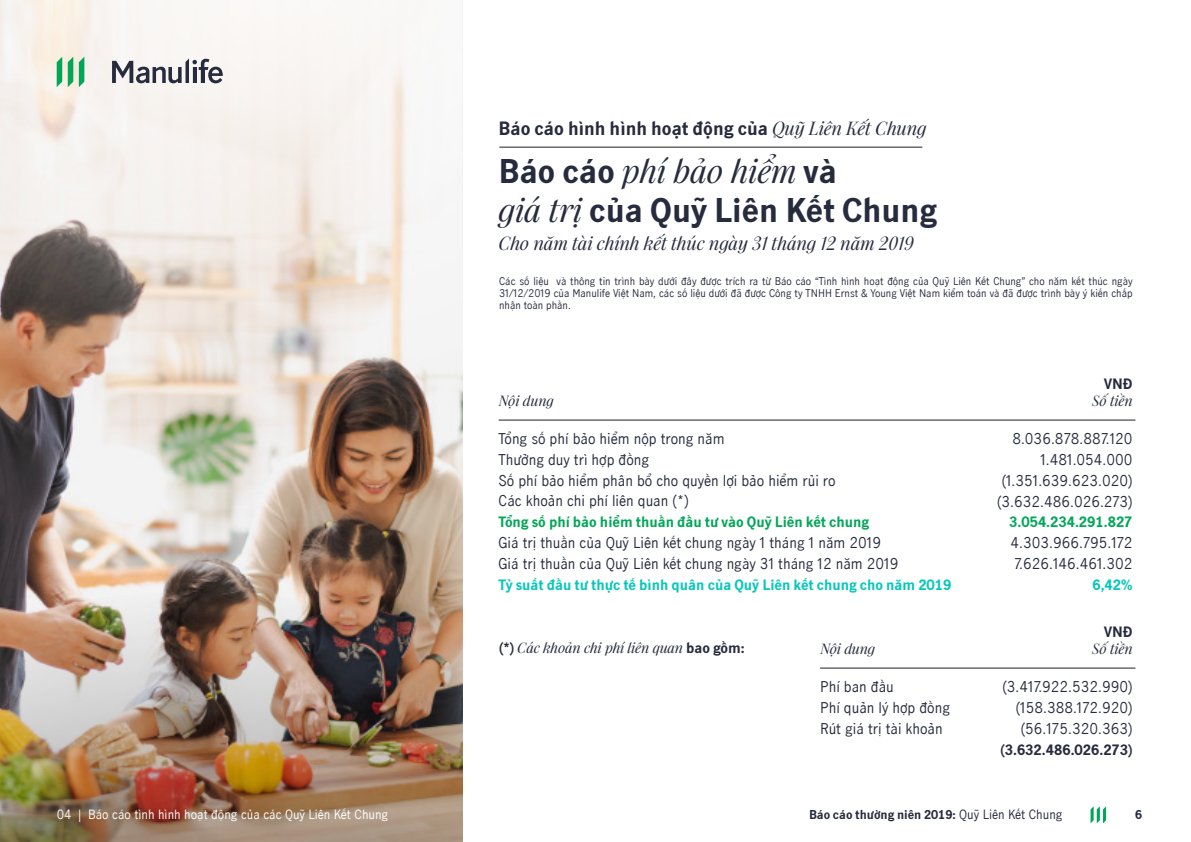
<style>
.page{position:relative;width:1191px;height:842px;background:#fff}
.page>*{position:absolute;margin:0;border:0;box-sizing:border-box;transform-origin:0 0}
.t1{font:700 32px "Manulife JH Sans";color:#272b3e}
.t2{font:italic 32px "Manulife JH Serif";color:#272b3e}
.t3{font:italic 18px "Manulife JH Serif";color:#272b3e}
.t4{font:700 18px "Manulife JH Sans";color:#272b3e}
.t5{font:14px/20.8px "Manulife JH Sans";color:#272b3e}
.t6{font:700 14px "Manulife JH Sans";color:#00a758}
.t7{font:700 14px "Manulife JH Sans";color:#06c7ba}
.t8{font:italic 14px "Manulife JH Serif";color:#272b3e}
.t9{font:700 14px "Manulife JH Sans";color:#272b3e}
.t10{font:12px "Manulife JH Sans";color:#fff}
.t11{font:700 12px "Manulife JH Sans";color:#272b3e}
.t12{font:10px/12px "Manulife JH Sans";color:#282b3e;text-align:justify}
.s1{font-family:"Manulife JH Serif";font-weight:400;font-style:italic}
.s2{font-family:"Manulife JH Sans";font-weight:700;font-style:normal}
.s3{font-weight:400}
</style>
<div class="page">
<img style="left:0;top:420px;width:462px;height:172px">
<svg style="left:0;top:0;width:462px;height:420px"></svg>
<img style="left:0;top:592px;width:462px;height:250px">
<svg style="left:79px;top:57px;width:5px;height:30px"></svg>
<svg style="left:68px;top:57px;width:5px;height:30px"></svg>
<svg style="left:57px;top:57px;width:5px;height:30px"></svg>
<svg style="left:112px;top:59px;width:111px;height:24px"></svg>
<hr style="left:498px;top:420px;width:637px;height:1px;background:#231f20">
<svg style="left:546px;top:146px;width:63px;height:1px"></svg>
<hr style="left:499px;top:147px;width:423px;height:1px;background:#231f20">
<svg style="left:1090px;top:806px;width:16px;height:17px"></svg>
<hr style="left:820px;top:668px;width:315px;height:1px;background:#231f20">
<p class="t4" style="left:498px;top:116px;width:429px">Báo cáo hình hình hoạt động của <span class="s1">Quỹ Liên Kết Chung</span></p>
<h1 class="t2" style="left:498px;top:148px;width:340px"><span class="s2">Báo cáo</span> phí bảo hiểm <span class="s2">và</span></h1>
<h1 class="t1" style="left:498px;top:188px;width:440px"><span class="s1">giá trị</span> của Quỹ Liên Kết Chung</h1>
<p class="t3" style="left:498px;top:230px;width:417px">Cho năm tài chính kết thúc ngày 31 tháng 12 năm 2019</p>
<p class="t12" style="left:499px;top:275px;width:635px">Các số liệu và thông tin trình bày dưới đây được trích ra từ Báo cáo “Tình hình hoạt động của Quỹ Liên Kết Chung” cho năm kết thúc ngày 31/12/2019 của Manulife Việt Nam, các số liệu dưới đã được Công ty TNHH Ernst &amp; Young Việt Nam kiểm toán và đã được trình bày ý kiến chấp nhận toàn phần.</p>
<p class="t9" style="left:1104px;top:374px;width:30px">VNĐ</p>
<p class="t8" style="left:498px;top:390px;width:57px">Nội dung</p>
<p class="t8" style="left:1092px;top:390px;width:42px">Số tiền</p>
<p class="t5" style="left:498px;top:428px;width:338px">Tổng số phí bảo hiểm nộp trong năm<br>Thưởng duy trì hợp đồng<br>Số phí bảo hiểm phân bổ cho quyền lợi bảo hiểm rủi ro Các khoản chi phí liên quan (*)</p>
<p class="t6" style="left:498px;top:512px;width:372px">Tổng số phí bảo hiểm thuần đầu tư vào Quỹ Liên kết chung</p>
<p class="t5" style="left:498px;top:532px;width:401px">Giá trị thuần của Quỹ Liên kết chung ngày 1 tháng 1 năm 2019<br>Giá trị thuần của Quỹ Liên kết chung ngày 31 tháng 12 năm 2019</p>
<p class="t7" style="left:498px;top:575px;width:454px">Tỷ suất đầu tư thực tế bình quân của Quỹ Liên kết chung cho năm 2019</p>
<p class="t5" style="left:997px;top:428px;width:137px;text-align:right">8.036.878.887.120<br>1.481.054.000 (1.351.639.623.020) (3.632.486.026.273)</p>
<p class="t6" style="left:1009px;top:512px;width:125px">3.054.234.291.827</p>
<p class="t5" style="left:1010px;top:532px;width:123px">4.303.966.795.172<br>7.626.146.461.302</p>
<p class="t7" style="left:1092px;top:575px;width:42px">6,42%</p>
<p class="t9" style="left:1104px;top:622px;width:30px">VNĐ</p>
<p class="t8" style="left:499px;top:638px;width:247px"><span class="s2">(*)</span> Các khoản chi phí liên quan <span class="s2">bao gồm:</span></p>
<p class="t8" style="left:820px;top:638px;width:57px">Nội dung</p>
<p class="t8" style="left:1092px;top:638px;width:42px">Số tiền</p>
<p class="t5" style="left:820px;top:676px;width:132px">Phí ban đầu<br>Phí quản lý hợp đồng<br>Rút giá trị tài khoản</p>
<p class="t5" style="left:1002px;top:676px;width:132px;text-align:right">(3.417.922.532.990) (158.388.172.920) (56.175.320.363)</p>
<p class="t9" style="left:1000px;top:740px;width:134px">(3.632.486.026.273)</p>
<p class="t10" style="left:57px;top:806px;width:333px">04 | Báo cáo tình hình hoạt động của các Quỹ Liên Kết Chung</p>
<p class="t11" style="left:809px;top:806px;width:255px">Báo cáo thường niên 2019: <span class="s3">Quỹ Liên Kết Chung</span></p>
<p class="t11" style="left:1135px;top:806px;width:9px">6</p>
</div>
